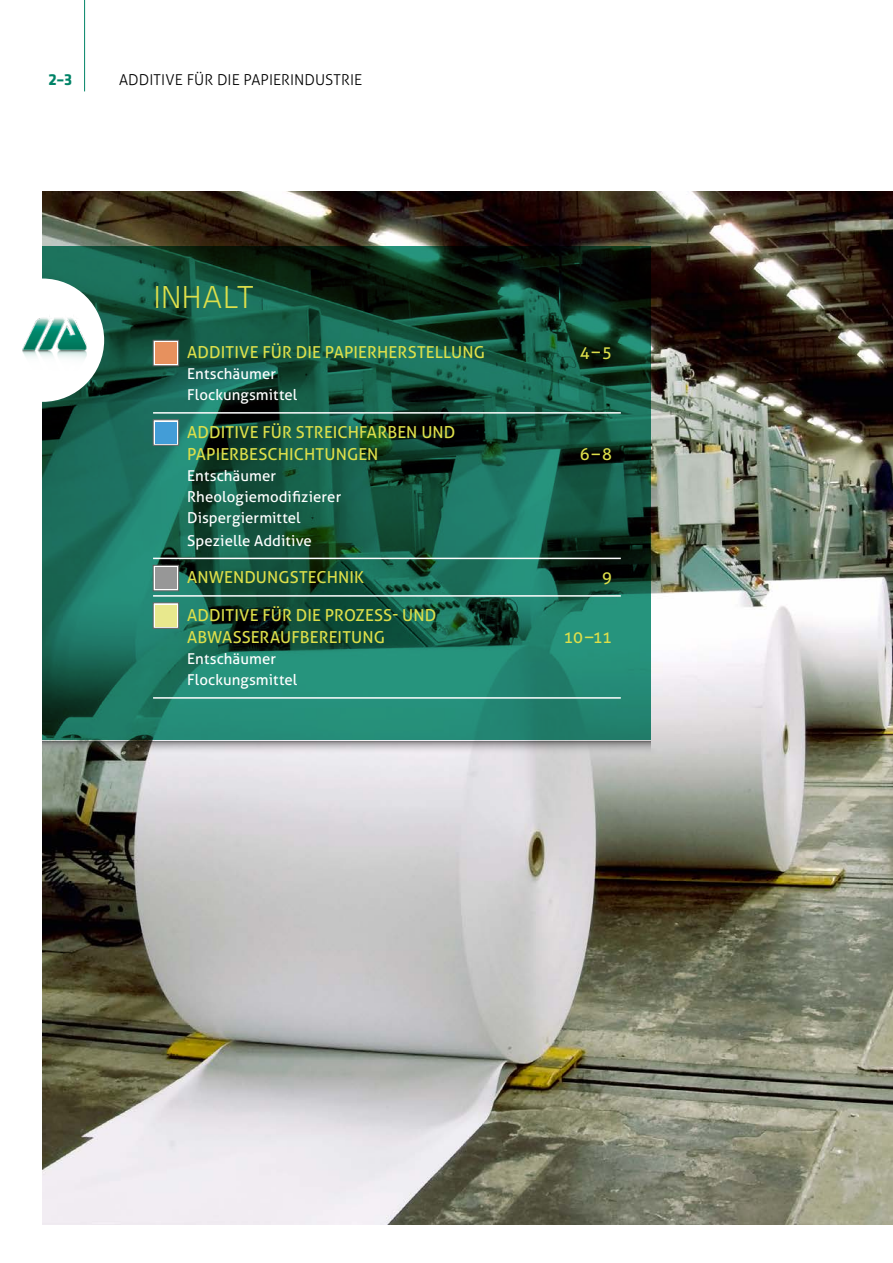
<style>
.page{position:relative;width:893px;height:1263px;background:#fff}
.page>*{position:absolute;margin:0;border:0;box-sizing:border-box;transform-origin:0 0}
.t1{font:300 33px "Klavika";letter-spacing:-.015em;color:#dddf4a}
.t2{font:16.5px/22.5px "Aller";letter-spacing:.005em;color:#dddf4a}
.t3{font:700 16.5px "Klavika";color:#008367}
.t4{font:15px/21px "Aller";letter-spacing:.005em;color:#fff}
.t5{font:300 15px "Aller";letter-spacing:.005em;color:#000}
</style>
<div class="page">
<hr style="left:84px;top:0;width:1px;height:91px;background:#008367">
<img style="left:43px;top:191px;width:850px;height:1034px">
<svg style="left:43px;top:741px;width:608px;height:13px;background:#b1b0b1"></svg>
<svg style="left:43px;top:247px;width:608px;height:493px;background:#175d4a"></svg>
<svg style="left:42px;top:279px;width:62px;height:123px"></svg>
<img style="left:22px;top:311px;width:64px;height:63px">
<hr style="left:153px;top:412px;width:468px;height:2px;background:#fff">
<hr style="left:153px;top:558px;width:468px;height:1px;background:#fff">
<hr style="left:153px;top:595px;width:468px;height:2px;background:#fff">
<hr style="left:153px;top:697px;width:468px;height:2px;background:#fff">
<svg style="left:153px;top:340px;width:26px;height:26px"></svg>
<div style="left:155px;top:342px;width:22px;height:22px;background:#e7915e"></div>
<svg style="left:153px;top:420px;width:26px;height:25px"></svg>
<div style="left:155px;top:422px;width:22px;height:21px;background:#439dd7"></div>
<svg style="left:153px;top:565px;width:26px;height:26px"></svg>
<div style="left:155px;top:567px;width:22px;height:22px;background:#979797"></div>
<svg style="left:153px;top:603px;width:26px;height:25px"></svg>
<div style="left:155px;top:605px;width:22px;height:21px;background:#e8e88d"></div>
<p class="t3" style="left:48px;top:71px;width:25px">2–3</p>
<p class="t5" style="left:119px;top:71px;width:245px">ADDITIVE FÜR DIE PAPIERINDUSTRIE</p>
<h1 class="t1" style="left:153px;top:279px;width:102px">INHALT</h1>
<p class="t2" style="left:187px;top:341px;width:299px">ADDITIVE FÜR DIE PAPIERHERSTELLUNG</p>
<p class="t2" style="left:580px;top:341px;width:34px">4–5</p>
<p class="t4" style="left:187px;top:364px;width:112px">Entschäumer<br>Flockungsmittel</p>
<p class="t2" style="left:187px;top:421px;width:270px">ADDITIVE FÜR STREICHFARBEN UND<br>PAPIERBESCHICHTUNGEN</p>
<p class="t2" style="left:580px;top:443px;width:34px">6–8</p>
<p class="t4" style="left:187px;top:466px;width:156px">Entschäumer<br>Rheologiemodifizierer<br>Dispergiermittel</p>
<p class="t4" style="left:187px;top:530px;width:126px">Spezielle Additive</p>
<p class="t2" style="left:187px;top:566px;width:178px">ANWENDUNGSTECHNIK</p>
<p class="t2" style="left:602px;top:566px;width:11px">9</p>
<p class="t2" style="left:187px;top:604px;width:251px">ADDITIVE FÜR DIE PROZESS- UND<br>ABWASSERAUFBEREITUNG</p>
<p class="t2" style="left:564px;top:626px;width:50px">10–11</p>
<p class="t4" style="left:187px;top:649px;width:112px">Entschäumer<br>Flockungsmittel</p>
</div>
